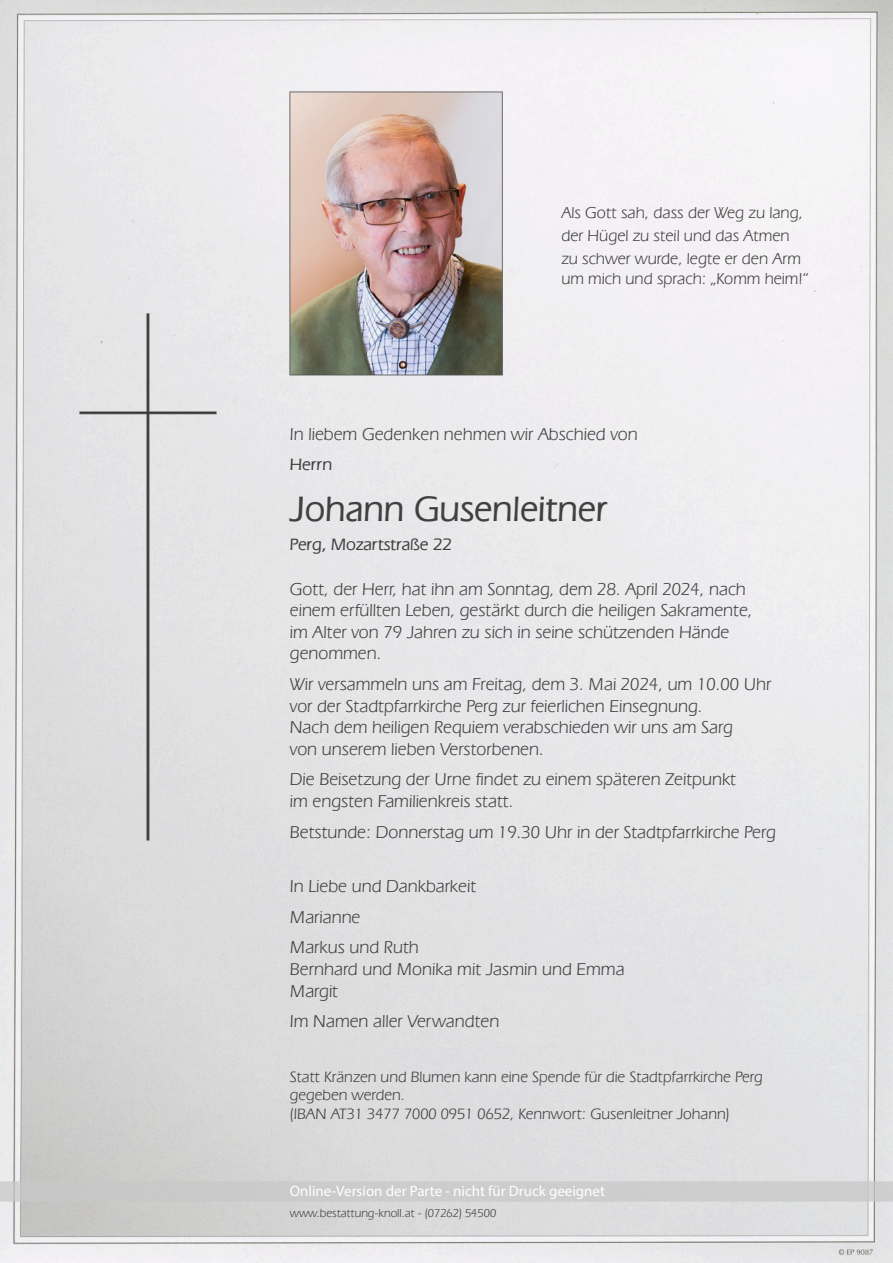
<style>
.page{position:relative;width:893px;height:1263px;background:#fff}
.page>*{position:absolute;margin:0;border:0;box-sizing:border-box;transform-origin:0 0}
.t1{font:500 37.05px "Eras IT Cby BT";color:#404040}
.t2{font:18px/21.6px "Eras IT Cby BT";color:#404040}
.t3{font:500 17.25px "Eras IT Cby BT";color:#404040}
.t4{font:16.5px/22.8px "Eras IT Cby BT";color:#404040}
.t5{font:15.75px/18.9px "Eras IT Cby BT";color:#404040}
.t6{font:15px "Myriad Pro";color:#fff}
.t7{font:12px "Eras IT Cby BT";color:#404040}
</style>
<div class="page">
<img style="left:0;top:0;width:893px;height:1263px">
<div style="left:79px;top:313px;width:137px;height:528px;background:#e1e1e3"></div>
<div style="left:0;top:1182px;width:893px;height:20px;background:#cdcdcd"></div>
<img style="left:289px;top:91px;width:214px;height:284px">
<p class="t4" style="left:561px;top:203px;width:243px">Als Gott sah, dass der Weg zu lang, der Hügel zu steil und das Atmen zu schwer wurde, legte er den Arm</p>
<p class="t4" style="left:561px;top:268px;width:249px">um mich und sprach: „Komm heim!“</p>
<p class="t2" style="left:290px;top:425px;width:349px">In liebem Gedenken nehmen wir Abschied von</p>
<p class="t3" style="left:290px;top:457px;width:44px">Herrn</p>
<h1 class="t1" style="left:290px;top:493px;width:319px">Johann Gusenleitner</h1>
<p class="t3" style="left:290px;top:537px;width:164px">Perg, Mozartstraße 22</p>
<p class="t2" style="left:290px;top:579px;width:464px">Gott, der Herr, hat ihn am Sonntag, dem 28. April 2024, nach einem erfüllten Leben, gestärkt durch die heiligen Sakramente, im Alter von 79 Jahren zu sich in seine schützenden Hände genommen.</p>
<p class="t2" style="left:290px;top:674px;width:483px">Wir versammeln uns am Freitag, dem 3. Mai 2024, um 10.00 Uhr vor der Stadtpfarrkirche Perg zur feierlichen Einsegnung.<br>Nach dem heiligen Requiem verabschieden wir uns am Sarg<br>von unserem lieben Verstorbenen.</p>
<p class="t2" style="left:290px;top:770px;width:448px">Die Beisetzung der Urne findet zu einem späteren Zeitpunkt im engsten Familienkreis statt.</p>
<p class="t2" style="left:290px;top:822px;width:487px">Betstunde: Donnerstag um 19.30 Uhr in der Stadtpfarrkirche Perg</p>
<p class="t2" style="left:290px;top:872px;width:188px;line-height:30.6px">In Liebe und Dankbarkeit<br>Marianne<br>Markus und Ruth</p>
<p class="t2" style="left:290px;top:959px;width:336px">Bernhard und Monika mit Jasmin und Emma<br>Margit</p>
<p class="t2" style="left:290px;top:1012px;width:211px">Im Namen aller Verwandten</p>
<p class="t5" style="left:290px;top:1068px;width:474px">Statt Kränzen und Blumen kann eine Spende für die Stadtpfarrkirche Perg gegeben werden.<br>(IBAN AT31 3477 7000 0951 0652, Kennwort: Gusenleitner Johann)</p>
<p class="t6" style="left:290px;top:1185px;width:317px">Online-Version der Parte - nicht für Druck geeignet</p>
<p class="t7" style="left:290px;top:1208px;width:208px">www.bestattung-knoll.at - (07262) 54500</p>
</div>
